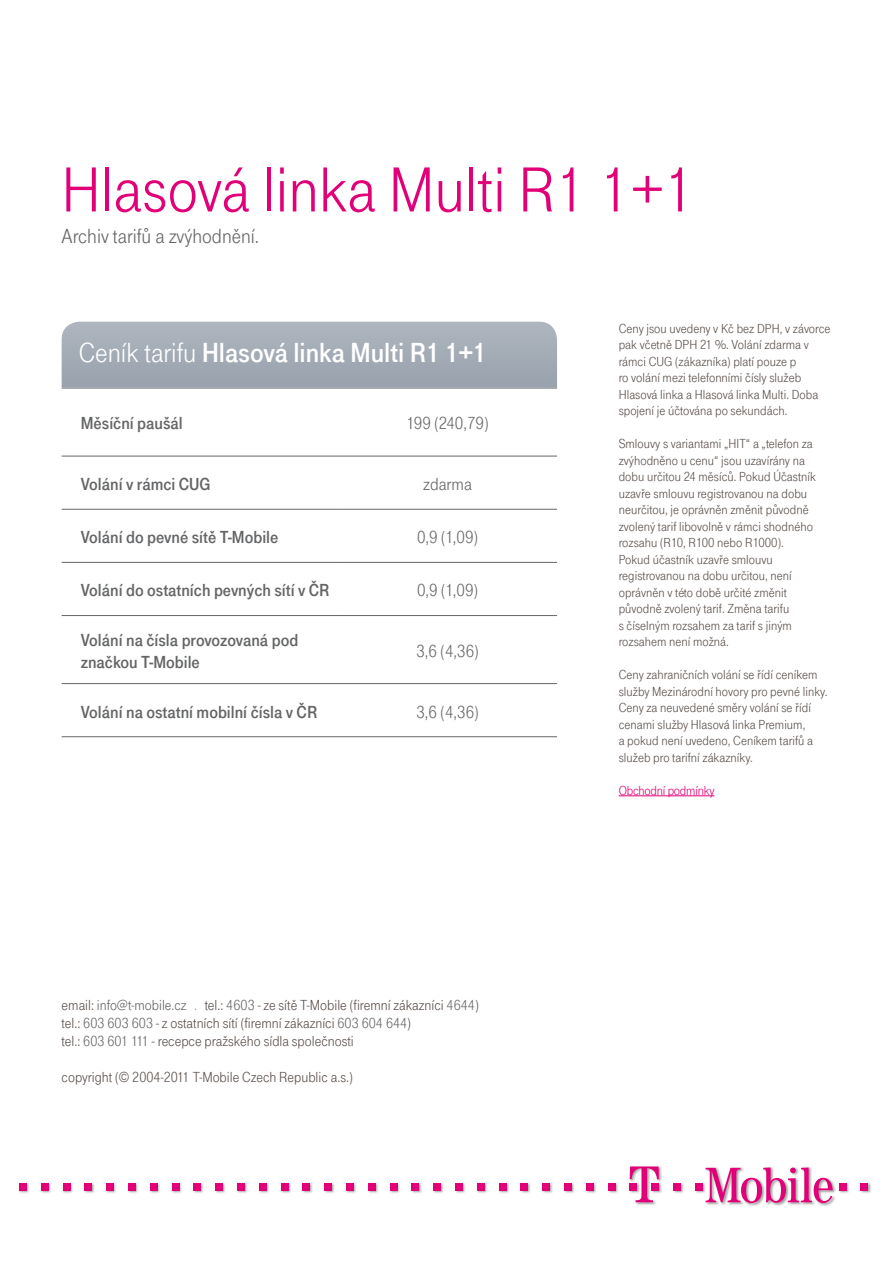
<style>
.page{position:relative;width:893px;height:1263px;background:#fff}
.page>*{position:absolute;margin:0;border:0;box-sizing:border-box;transform-origin:0 0}
.t1{font:66px "Tele Grotesk EE Norm";color:#e20079}
.t2{font:28.5px "Tele Grotesk EE Fett";color:#fff}
.t3{font:21px "Tele Grotesk EE Norm";color:#646567}
.t4{font:18px/21.6px "Tele Grotesk EE Fett";color:#646567}
.t5{font:18px "Tele Grotesk EE Norm";color:#646567}
.t6{font:15px/18px "Tele Grotesk EE Norm";color:#5a4f4a}
.t7{font:13.5px/16.5px "Tele Grotesk EE Norm";letter-spacing:.005em;color:#5a4f4a}
.t8{font:13.5px "Tele Grotesk EE Norm";letter-spacing:-.02em;color:#e20079}
.s1{font-family:"Tele Grotesk EE Norm"}
.s2{color:#646567}
.s3{color:#a49b97}
</style>
<div class="page">
<img style="left:19px;top:1166px;width:852px;height:40px">
<div style="left:19px;top:1183px;width:8px;height:7px;background:#e20079"></div>
<div style="left:41px;top:1183px;width:7px;height:7px;background:#e20079"></div>
<div style="left:63px;top:1183px;width:7px;height:7px;background:#e20079"></div>
<div style="left:85px;top:1183px;width:7px;height:7px;background:#e20079"></div>
<div style="left:106px;top:1183px;width:8px;height:7px;background:#e20079"></div>
<div style="left:128px;top:1183px;width:8px;height:7px;background:#e20079"></div>
<div style="left:150px;top:1183px;width:7px;height:7px;background:#e20079"></div>
<div style="left:172px;top:1183px;width:7px;height:7px;background:#e20079"></div>
<div style="left:194px;top:1183px;width:7px;height:7px;background:#e20079"></div>
<div style="left:215px;top:1183px;width:8px;height:7px;background:#e20079"></div>
<div style="left:237px;top:1183px;width:8px;height:7px;background:#e20079"></div>
<div style="left:259px;top:1183px;width:7px;height:7px;background:#e20079"></div>
<div style="left:281px;top:1183px;width:7px;height:7px;background:#e20079"></div>
<div style="left:303px;top:1183px;width:7px;height:7px;background:#e20079"></div>
<div style="left:324px;top:1183px;width:8px;height:7px;background:#e20079"></div>
<div style="left:346px;top:1183px;width:8px;height:7px;background:#e20079"></div>
<div style="left:368px;top:1183px;width:7px;height:7px;background:#e20079"></div>
<div style="left:390px;top:1183px;width:7px;height:7px;background:#e20079"></div>
<div style="left:412px;top:1183px;width:7px;height:7px;background:#e20079"></div>
<div style="left:433px;top:1183px;width:8px;height:7px;background:#e20079"></div>
<div style="left:455px;top:1183px;width:8px;height:7px;background:#e20079"></div>
<div style="left:477px;top:1183px;width:7px;height:7px;background:#e20079"></div>
<div style="left:499px;top:1183px;width:7px;height:7px;background:#e20079"></div>
<div style="left:521px;top:1183px;width:7px;height:7px;background:#e20079"></div>
<div style="left:542px;top:1183px;width:8px;height:7px;background:#e20079"></div>
<div style="left:564px;top:1183px;width:8px;height:7px;background:#e20079"></div>
<div style="left:586px;top:1183px;width:7px;height:7px;background:#e20079"></div>
<div style="left:608px;top:1183px;width:7px;height:7px;background:#e20079"></div>
<svg style="left:630px;top:1166px;width:29px;height:36px"></svg>
<div style="left:652px;top:1183px;width:7px;height:7px;background:#e20079"></div>
<div style="left:673px;top:1183px;width:8px;height:7px;background:#e20079"></div>
<svg style="left:706px;top:1167px;width:127px;height:36px"></svg>
<div style="left:695px;top:1183px;width:7px;height:7px;background:#e20079"></div>
<div style="left:839px;top:1183px;width:7px;height:7px;background:#e20079"></div>
<div style="left:861px;top:1183px;width:7px;height:7px;background:#e20079"></div>
<hr style="left:619px;top:795px;width:95px;height:1px;background:#e20079">
<hr style="left:62px;top:388px;width:276px;height:1px;background:#646567">
<hr style="left:338px;top:388px;width:219px;height:1px;background:#646567">
<hr style="left:62px;top:456px;width:276px;height:1px;background:#646567">
<hr style="left:338px;top:456px;width:219px;height:1px;background:#646567">
<hr style="left:62px;top:509px;width:276px;height:1px;background:#646567">
<hr style="left:338px;top:509px;width:219px;height:1px;background:#646567">
<hr style="left:62px;top:562px;width:276px;height:1px;background:#646567">
<hr style="left:338px;top:562px;width:219px;height:1px;background:#646567">
<hr style="left:62px;top:615px;width:276px;height:1px;background:#646567">
<hr style="left:338px;top:615px;width:219px;height:1px;background:#646567">
<hr style="left:62px;top:683px;width:276px;height:1px;background:#646567">
<hr style="left:338px;top:683px;width:219px;height:1px;background:#646567">
<hr style="left:62px;top:736px;width:276px;height:1px;background:#646567">
<hr style="left:338px;top:736px;width:219px;height:1px;background:#646567">
<svg style="left:62px;top:322px;width:495px;height:66px;background:#a3abb5"></svg>
<h1 class="t1" style="left:62px;top:153px;width:635px">Hlasová linka Multi R1 1+1</h1>
<h3 class="t3" style="left:62px;top:224px;width:199px">Archiv tarifů a zvýhodnění.</h3>
<h2 class="t2" style="left:79px;top:337px;width:409px"><span class="s1">Ceník tarifu</span> Hlasová linka Multi R1 1+1</h2>
<h3 class="t4" style="left:81px;top:413px;width:104px">Měsíční paušál</h3>
<h3 class="t5" style="left:407px;top:414px;width:83px">199 (240,79)</h3>
<h3 class="t4" style="left:81px;top:473px;width:131px">Volání v rámci CUG</h3>
<h3 class="t5" style="left:423px;top:474px;width:50px">zdarma</h3>
<h3 class="t4" style="left:81px;top:527px;width:199px">Volání do pevné sítě T-Mobile</h3>
<h3 class="t5" style="left:417px;top:527px;width:63px">0,9 (1,09)</h3>
<h3 class="t4" style="left:81px;top:580px;width:250px">Volání do ostatních pevných sítí v ČR</h3>
<h3 class="t5" style="left:417px;top:580px;width:63px">0,9 (1,09)</h3>
<h3 class="t4" style="left:81px;top:630px;width:219px">Volání na čísla provozovaná pod značkou T-Mobile</h3>
<h3 class="t5" style="left:416px;top:641px;width:64px">3,6 (4,36)</h3>
<h3 class="t4" style="left:81px;top:701px;width:238px">Volání na ostatní mobilní čísla v ČR</h3>
<h3 class="t5" style="left:416px;top:702px;width:64px">3,6 (4,36)</h3>
<p class="t6" style="left:62px;top:996px;width:419px">email: <span class="s2">info@t-mobile.cz</span> <span class="s3">.</span> tel.: <span class="s2">4603</span> - ze sítě T-Mobile (firemní zákazníci <span class="s2">4644</span>) tel.: <span class="s2">603 603 603</span> - z ostatních sítí (firemní zákazníci <span class="s2">603 604 644</span>)<br>tel.: <span class="s2">603 601 111</span> - recepce pražského sídla společnosti</p>
<p class="t6" style="left:62px;top:1068px;width:293px">copyright (© 2004-2011 T-Mobile Czech Republic a.s.)</p>
<p class="t7" style="left:619px;top:320px;width:213px">Ceny jsou uvedeny v Kč bez DPH, v závorce pak včetně DPH 21 %. Volání zdarma v rámci CUG (zákazníka) platí pouze p<br>ro volání mezi telefonními čísly služeb Hlasová linka a Hlasová linka Multi. Doba spojení je účtována po sekundách.</p>
<p class="t7" style="left:619px;top:436px;width:199px">Smlouvy s variantami „HIT“ a „telefon za zvýhodněno u cenu“ jsou uzavírány na dobu určitou 24 měsíců. Pokud Účastník uzavře smlouvu registrovanou na dobu neurčitou, je oprávněn změnit původně zvolený tarif libovolně v rámci shodného rozsahu (R10, R100 nebo R1000).<br>Pokud účastník uzavře smlouvu registrovanou na dobu určitou, není oprávněn v této době určité změnit původně zvolený tarif. Změna tarifu<br>s číselným rozsahem za tarif s jiným rozsahem není možná.</p>
<p class="t7" style="left:619px;top:667px;width:210px">Ceny zahraničních volání se řídí ceníkem služby Mezinárodní hovory pro pevné linky.<br>Ceny za neuvedené směry volání se řídí cenami služby Hlasová linka Premium,<br>a pokud není uvedeno, Ceníkem tarifů a služeb pro tarifní zákazníky.</p>
<p class="t8" style="left:619px;top:783px;width:97px">Obchodní podmínky</p>
</div>
